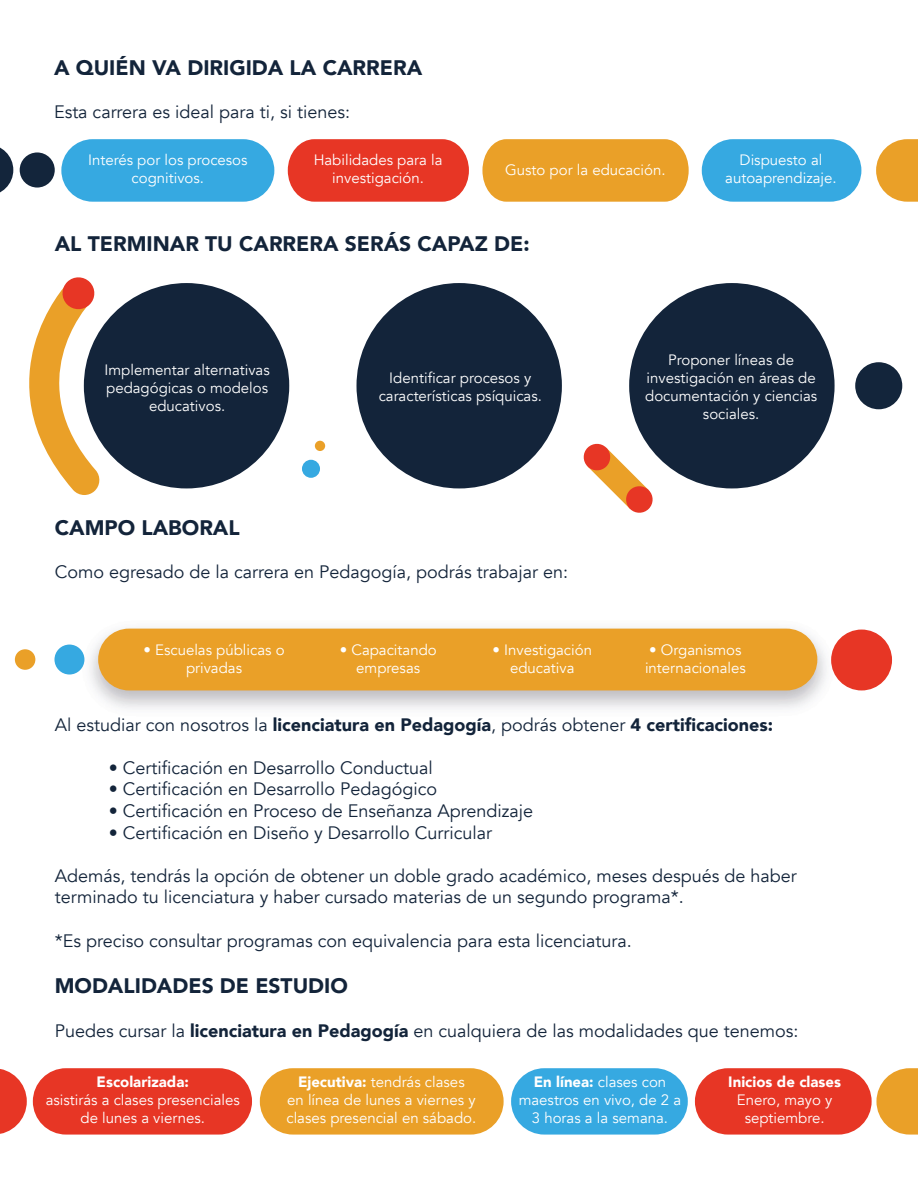
<style>
.page{position:relative;width:918px;height:1188px;background:#fff}
.page>*{position:absolute;margin:0;border:0;box-sizing:border-box;transform-origin:0 0}
.t1{font:900 21px "Avenir";color:#13243a}
.t2{font:18px/21.6px "Avenir";color:#13243a}
.t3{font:900 18px "Avenir";color:#13243a}
.t4{font:15px/18px "Avenir";color:#fff;text-align:center}
.t5{font:900 15px "Avenir";color:#fff}
.s1{font-weight:400}
.s2{font-weight:900}
</style>
<div class="page">
<svg style="left:288px;top:139px;width:181px;height:63px;background:#e84434"></svg>
<div style="left:702px;top:139px;width:159px;height:63px;background:#36a9e1;border-radius:31px"></div>
<img style="left:75px;top:628px;width:765px;height:81px">
<div style="left:98px;top:629px;width:719px;height:61px;background:#eaa028;border-radius:31px"></div>
<div style="left:54px;top:645px;width:30px;height:30px;background:#36a9e1;border-radius:50%"></div>
<div style="left:15px;top:649px;width:20px;height:21px;background:#eaa028;border-radius:50%"></div>
<div style="left:831px;top:630px;width:61px;height:60px;background:#e73625;border-radius:50%"></div>
<svg style="left:876px;top:139px;width:42px;height:63px"></svg>
<div style="left:61px;top:139px;width:213px;height:63px;background:#36a9e1;border-radius:31px"></div>
<svg style="left:482px;top:139px;width:207px;height:63px;background:#eba535"></svg>
<div style="left:20px;top:152px;width:35px;height:36px;background:#13253b;border-radius:50%"></div>
<svg style="left:0;top:147px;width:13px;height:46px"></svg>
<div style="left:357px;top:283px;width:205px;height:205px;background:#13243a;border-radius:50%"></div>
<div style="left:629px;top:283px;width:206px;height:205px;background:#13243a;border-radius:50%"></div>
<div style="left:84px;top:283px;width:205px;height:205px;background:#13243a;border-radius:50%"></div>
<div style="left:855px;top:362px;width:47px;height:47px;background:#13253b;border-radius:50%"></div>
<div style="left:302px;top:460px;width:18px;height:18px;background:#36a9e1;border-radius:50%"></div>
<div style="left:315px;top:441px;width:10px;height:10px;background:#eaa028;border-radius:50%"></div>
<svg style="left:29px;top:277px;width:72px;height:218px"></svg>
<svg style="left:583px;top:443px;width:71px;height:70px"></svg>
<svg style="left:876px;top:1068px;width:42px;height:67px"></svg>
<svg style="left:0;top:1069px;width:27px;height:65px"></svg>
<div style="left:33px;top:1068px;width:219px;height:67px;background:#e73625;border-radius:33px"></div>
<div style="left:695px;top:1068px;width:177px;height:67px;background:#e73625;border-radius:33px"></div>
<div style="left:511px;top:1068px;width:177px;height:67px;background:#36a9e1;border-radius:33px"></div>
<div style="left:260px;top:1068px;width:244px;height:67px;background:#eaa028;border-radius:33px"></div>
<p class="t1" style="left:54px;top:50px;width:370px">A QUIÉN VA DIRIGIDA LA CARRERA</p>
<p class="t2" style="left:54px;top:102px;width:298px">Esta carrera es ideal para ti, si tienes:</p>
<p class="t4" style="left:88px;top:152px;width:161px">Interés por los procesos cognitivos.</p>
<p class="t4" style="left:314px;top:151px;width:130px">Habilidades para la investigación.</p>
<p class="t4" style="left:505px;top:161px;width:162px">Gusto por la educación.</p>
<p class="t1" style="left:55px;top:225px;width:476px">AL TERMINAR TU CARRERA SERÁS CAPAZ DE:</p>
<p class="t4" style="left:725px;top:151px;width:113px">Dispuesto al autoaprendizaje.</p>
<p class="t4" style="left:105px;top:361px;width:167px">Implementar alternativas</p>
<p class="t4" style="left:106px;top:379px;width:163px">pedagógicas o modelos educativos.</p>
<p class="t4" style="left:379px;top:370px;width:165px">Identificar procesos y características psíquicas.</p>
<p class="t1" style="left:55px;top:509px;width:187px">CAMPO LABORAL</p>
<p class="t2" style="left:55px;top:561px;width:515px">Como egresado de la carrera en Pedagogía, podrás trabajar en:</p>
<p class="t4" style="left:645px;top:352px;width:174px">Proponer líneas de investigación en áreas de documentación y ciencias sociales.</p>
<p class="t4" style="left:143px;top:641px;width:143px">• Escuelas públicas o privadas</p>
<p class="t4" style="left:340px;top:641px;width:98px">• Capacitando empresas</p>
<p class="t4" style="left:493px;top:641px;width:101px">• Investigación educativa</p>
<p class="t4" style="left:645px;top:641px;width:102px;text-align:left">• Organismos internacionales</p>
<p class="t3" style="left:55px;top:709px;width:720px"><span class="s1">Al estudiar con nosotros la</span> licenciatura en Pedagogía<span class="s1">, podrás obtener</span> 4 certificaciones:</p>
<p class="t2" style="left:109px;top:757px;width:325px">• Certificación en Desarrollo Conductual</p>
<p class="t2" style="left:109px;top:779px;width:330px">• Certificación en Desarrollo Pedagógico</p>
<p class="t2" style="left:109px;top:800px;width:426px">• Certificación en Proceso de Enseñanza Aprendizaje</p>
<p class="t2" style="left:109px;top:822px;width:385px">• Certificación en Diseño y Desarrollo Curricular</p>
<p class="t2" style="left:55px;top:865px;width:744px">Además, tendrás la opción de obtener un doble grado académico, meses después de haber terminado tu licenciatura y haber cursado materias de un segundo programa*.</p>
<p class="t2" style="left:55px;top:930px;width:579px">*Es preciso consultar programas con equivalencia para esta licenciatura.</p>
<p class="t1" style="left:55px;top:968px;width:295px">MODALIDADES DE ESTUDIO</p>
<p class="t2" style="left:55px;top:1020px;width:745px">Puedes cursar la <span class="s2">licenciatura en Pedagogía</span> en cualquiera de las modalidades que tenemos:</p>
<p class="t5" style="left:97px;top:1069px;width:94px">Escolarizada:</p>
<p class="t4" style="left:46px;top:1092px;width:196px">asistirás a clases presenciales</p>
<p class="t4" style="left:81px;top:1110px;width:126px">de lunes a viernes.</p>
<p class="t4" style="left:519px;top:1074px;width:164px"><span class="s2">En línea:</span> clases con maestros en vivo, de 2 a<br>3 horas a la semana.</p>
<p class="t5" style="left:728px;top:1069px;width:114px">Inicios de clases</p>
<p class="t4" style="left:298px;top:1074px;width:168px"><span class="s2">Ejecutiva:</span> tendrás clases</p>
<p class="t4" style="left:287px;top:1092px;width:190px">en línea de lunes a viernes y</p>
<p class="t4" style="left:286px;top:1110px;width:191px">clases presencial en sábado.</p>
<p class="t4" style="left:737px;top:1092px;width:97px">Enero, mayo y</p>
<p class="t4" style="left:745px;top:1110px;width:81px">septiembre.</p>
</div>
